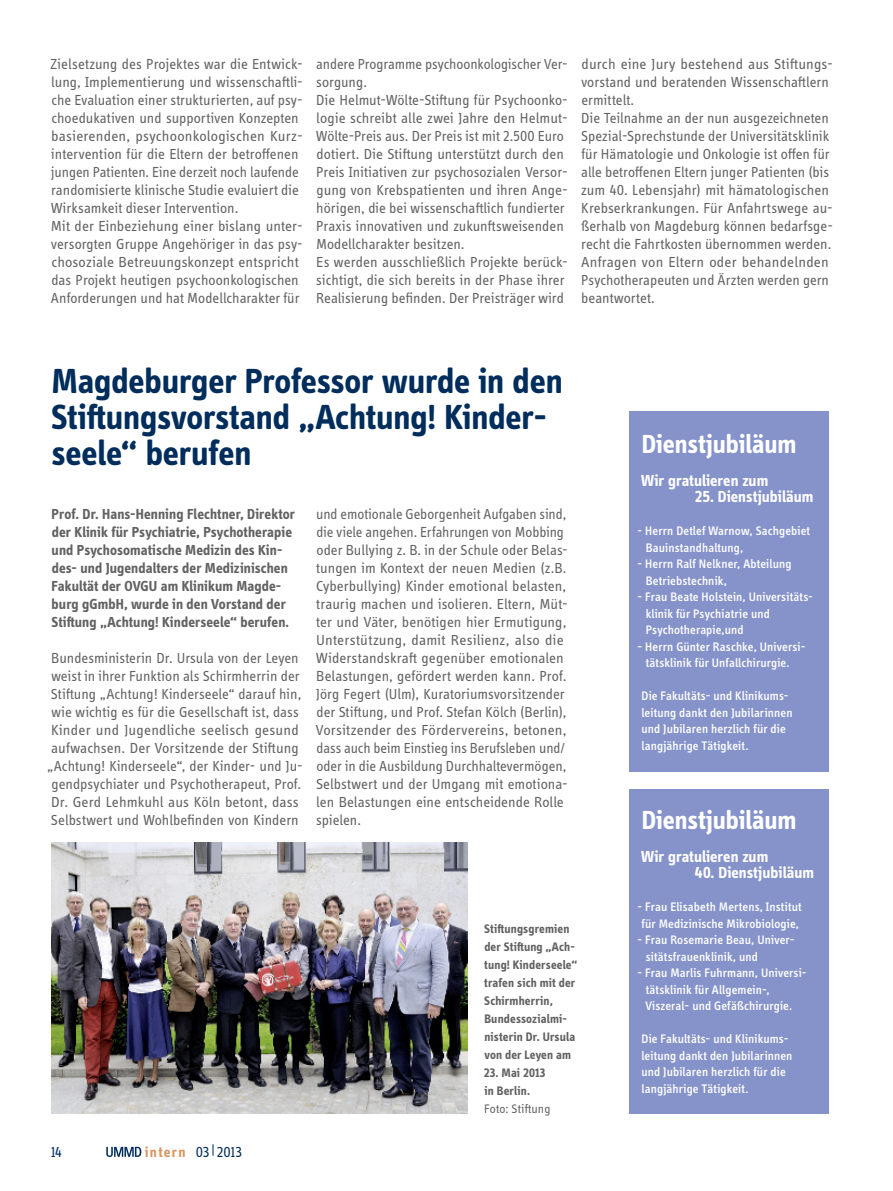
<style>
.page{position:relative;width:893px;height:1191px;background:#fff}
.page>*{position:absolute;margin:0;border:0;box-sizing:border-box;transform-origin:0 0}
.t1{font:700 36px/36px "Info Display OT";letter-spacing:-.005em;color:#002d5c}
.t2{font:700 27px "Info Display OT";color:#fff}
.t3{font:700 16.5px "Info Display OT";letter-spacing:.005em;color:#fff}
.t4{font:15px/18px "Info Display OT";color:#626262}
.t5{font:700 15px/18px "Info Display OT";letter-spacing:.005em;color:#626262}
.t6{font:15px "Info Display OT";color:#002d5c}
.t7{font:500 12.75px/16.5px "Info Display OT";letter-spacing:.01em;color:#fff}
.t8{font:700 12.75px/18px "Info Display OT";letter-spacing:.015em;color:#626262}
.t9{font:12.75px "Info Display OT";letter-spacing:.01em;color:#626262}
.s1{font-weight:700;color:#d79862}
</style>
<div class="page">
<img style="left:51px;top:842px;width:417px;height:271px">
<div style="left:630px;top:789px;width:199px;height:324px;background:#8693ca"></div>
<div style="left:630px;top:411px;width:199px;height:360px;background:#8693ca"></div>
<svg style="left:106px;top:1146px;width:35px;height:11px"></svg>
<p class="t4" style="left:50px;top:55px;width:254px">Zielsetzung des Projektes war die Entwick&shy;lung, Implementierung und wissenschaftli&shy;che Evaluation einer strukturierten, auf psy&shy;choedukativen und supportiven Konzepten basierenden, psychoonkologischen Kurz&shy;intervention für die Eltern der betroffenen jungen Patienten. Eine derzeit noch laufende randomisierte klinische Studie evaluiert die Wirksamkeit dieser Intervention.<br>Mit der Einbeziehung einer bislang unter&shy;versorgten Gruppe Angehöriger in das psy&shy;chosoziale Betreuungskonzept entspricht das Projekt heutigen psychoonkologischen Anforderungen und hat Modellcharakter für</p>
<p class="t4" style="left:316px;top:55px;width:253px">andere Programme psychoonkologischer Ver&shy;sorgung.<br>Die Helmut-Wölte-Stiftung für Psychoonko&shy;logie schreibt alle zwei Jahre den Helmut-Wölte-Preis aus. Der Preis ist mit 2.500 Euro dotiert. Die Stiftung unterstützt durch den Preis Initiativen zur psychosozialen Versor&shy;gung von Krebspatienten und ihren Ange&shy;hörigen, die bei wissenschaftlich fundierter Praxis innovativen und zukunftsweisenden Modellcharakter besitzen.<br>Es werden ausschließlich Projekte berück&shy;sichtigt, die sich bereits in der Phase ihrer Realisierung befinden. Der Preisträger wird</p>
<p class="t4" style="left:581px;top:55px;width:253px">durch eine Jury bestehend aus Stiftungs&shy;vorstand und beratenden Wissenschaftlern ermittelt.<br>Die Teilnahme an der nun ausgezeichneten Spezial-Sprechstunde der Universitätsklinik für Hämatologie und Onkologie ist offen für alle betroffenen Eltern junger Patienten (bis zum 40. Lebensjahr) mit hämatologischen Krebserkrankungen. Für Anfahrtswege au&shy;ßerhalb von Magdeburg können bedarfsge&shy;recht die Fahrtkosten übernommen werden.<br>Anfragen von Eltern oder behandelnden Psychotherapeuten und Ärzten werden gern beantwortet.</p>
<h1 class="t1" style="left:51px;top:363px;width:513px">Magdeburger Professor wurde in den<br>Stiftungsvorstand „Achtung! Kinder&shy;seele“ berufen</h1>
<p class="t5" style="left:52px;top:505px;width:245px">Prof. Dr. Hans-Henning Flechtner, Direktor der Klinik für Psychiatrie, Psychotherapie und Psychosomatische Medizin des Kin&shy;des- und Jugendalters der Medizinischen Fakultät der OVGU am Klinikum Magde&shy;burg gGmbH, wurde in den Vorstand der Stiftung „Achtung! Kinderseele“ berufen.</p>
<p class="t4" style="left:47px;top:649px;width:257px">Bundesministerin Dr. Ursula von der Leyen weist in ihrer Funktion als Schirmherrin der Stiftung „Achtung! Kinderseele“ darauf hin, wie wichtig es für die Gesellschaft ist, dass Kinder und Jugendliche seelisch gesund aufwachsen. Der Vorsitzende der Stiftung „Achtung! Kinderseele“, der Kinder- und Ju&shy;gendpsychiater und Psychotherapeut, Prof.<br>Dr. Gerd Lehmkuhl aus Köln betont, dass Selbstwert und Wohlbefinden von Kindern</p>
<p class="t4" style="left:316px;top:505px;width:254px">und emotionale Geborgenheit Aufgaben sind, die viele angehen. Erfahrungen von Mobbing oder Bullying z. B. in der Schule oder Belas&shy;tungen im Kontext der neuen Medien (z.B.<br>Cyberbullying) Kinder emotional belasten, traurig machen und isolieren. Eltern, Müt&shy;ter und Väter, benötigen hier Ermutigung, Unterstützung, damit Resilienz, also die Widerstandskraft gegenüber emotionalen Belastungen, gefördert werden kann. Prof.<br>Jörg Fegert (Ulm), Kuratoriumsvorsitzender der Stiftung, und Prof. Stefan Kölch (Berlin), Vorsitzender des Fördervereins, betonen, dass auch beim Einstieg ins Berufsleben und/ oder in die Ausbildung Durchhaltevermögen, Selbstwert und der Umgang mit emotiona&shy;len Belastungen eine entscheidende Rolle spielen.</p>
<p class="t6" style="left:51px;top:1143px;width:12px">14</p>
<p class="t6" style="left:145px;top:1143px;width:99px"><span class="s1">intern</span> 03|2013</p>
<p class="t8" style="left:484px;top:920px;width:95px">Stiftungsgremien der Stiftung „Ach&shy;tung! Kinderseele“ trafen sich mit der<br>Schirmherrin,<br>Bundessozialmi&shy;nisterin Dr. Ursula von der Leyen am</p>
<p class="t8" style="left:484px;top:1064px;width:63px">23. Mai 2013 in Berlin.</p>
<p class="t9" style="left:484px;top:1101px;width:68px">Foto: Stiftung</p>
<h2 class="t2" style="left:642px;top:427px;width:156px">Dienstjubiläum</h2>
<p class="t3" style="left:641px;top:470px;width:129px">Wir gratulieren zum</p>
<p class="t3" style="left:695px;top:486px;width:120px">25. Dienstjubiläum</p>
<p class="t7" style="left:646px;top:522px;width:166px;text-indent:-8px">- Herrn Detlef Warnow, Sachgebiet<br>Bauinstandhaltung,</p>
<p class="t7" style="left:646px;top:555px;width:147px;text-indent:-8px">- Herrn Ralf Nelkner, Abteilung<br>Betriebstechnik,</p>
<p class="t7" style="left:646px;top:588px;width:169px;text-indent:-8px">- Frau Beate Holstein, Universitäts&shy;klinik für Psychiatrie und<br>Psychotherapie,und</p>
<p class="t7" style="left:637px;top:638px;width:170px;text-align:center">- Herrn Günter Raschke, Universi&shy;tätsklinik für Unfallchirurgie.</p>
<p class="t7" style="left:641px;top:687px;width:153px">Die Fakultäts- und Klinikums&shy;leitung dankt den Jubilarinnen und Jubilaren herzlich für die langjährige Tätigkeit.</p>
<h2 class="t2" style="left:642px;top:803px;width:156px">Dienstjubiläum</h2>
<p class="t3" style="left:641px;top:846px;width:129px">Wir gratulieren zum</p>
<p class="t3" style="left:695px;top:862px;width:121px">40. Dienstjubiläum</p>
<p class="t7" style="left:637px;top:898px;width:166px;text-align:center">- Frau Elisabeth Mertens, Institut für Medizinische Mikrobiologie,</p>
<p class="t7" style="left:646px;top:931px;width:151px;text-indent:-8px">- Frau Rosemarie Beau, Univer&shy;sitätsfrauenklinik, und</p>
<p class="t7" style="left:645px;top:964px;width:163px;text-indent:-8px">- Frau Marlis Fuhrmann, Universi&shy;tätsklinik für Allgemein-,<br>Viszeral- und Gefäßchirurgie.</p>
<p class="t7" style="left:641px;top:1030px;width:153px">Die Fakultäts- und Klinikums&shy;leitung dankt den Jubilarinnen und Jubilaren herzlich für die langjährige Tätigkeit.</p>
</div>
